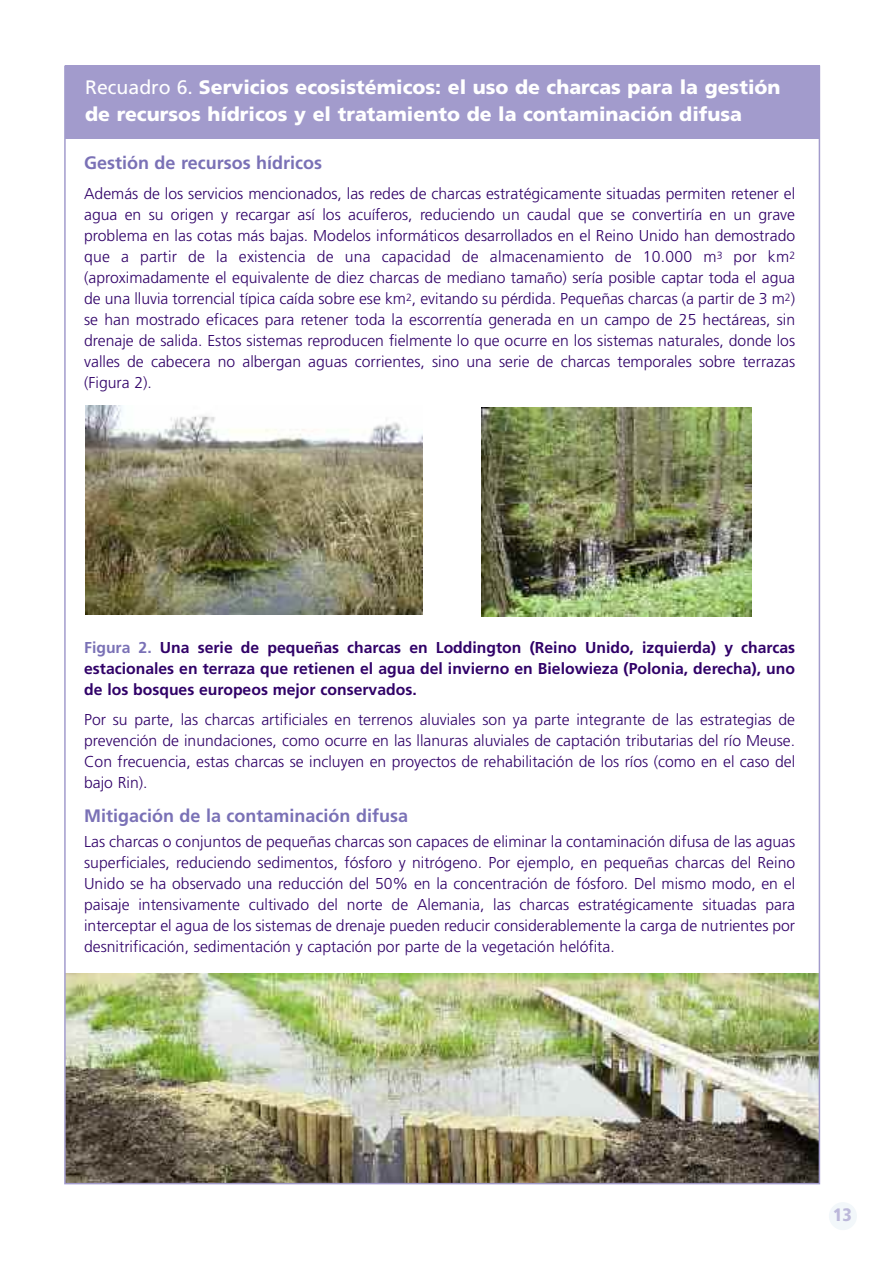
<style>
.page{position:relative;width:893px;height:1263px;background:#fff}
.page>*{position:absolute;margin:0;border:0;box-sizing:border-box;transform-origin:0 0}
.t1{font:900 19.5px/27px "Frutiger";color:#fff}
.t2{font:700 18px "Frutiger";color:#7a71b6}
.t3{font:900 condensed 18px "Frutiger";color:#bcb8da}
.t4{font:300 15.75px/21px "Frutiger";color:#300068;text-align:justify}
.t5{font:700 15.75px/21px "Frutiger";color:#300068;text-align:justify}
.s1{font-weight:400}
.s2{color:#7a71b6}
</style>
<div class="page">
<div style="left:65px;top:66px;width:754px;height:73px;background:#a29bcc"></div>
<img style="left:85px;top:405px;width:338px;height:209px">
<img style="left:481px;top:407px;width:270px;height:209px">
<img style="left:67px;top:973px;width:750px;height:208px">
<div style="left:829px;top:1202px;width:28px;height:28px;background:#f2f7fa;border-radius:50%"></div>
<p class="t1" style="left:85px;top:76px;width:697px"><span class="s1">Recuadro 6.</span> Servicios ecosistémicos: el uso de charcas para la gestión de recursos hídricos y el tratamiento de la contaminación difusa</p>
<p class="t2" style="left:84px;top:156px;width:240px">Gestión de recursos hídricos</p>
<p class="t4" style="left:84px;top:184px;width:712px">Además de los servicios mencionados, las redes de charcas estratégicamente situadas permiten retener el agua en su origen y recargar así los acuíferos, reduciendo un caudal que se convertiría en un grave problema en las cotas más bajas. Modelos informáticos desarrollados en el Reino Unido han demostrado que a partir de la existencia de una capacidad de almacenamiento de 10.000 m<sup>3</sup> por km<sup>2 </sup>(aproximadamente el equivalente de diez charcas de mediano tamaño) sería posible captar toda el agua de una lluvia torrencial típica caída sobre ese km<sup>2</sup>, evitando su pérdida. Pequeñas charcas (a partir de 3 m<sup>2</sup>) se han mostrado eficaces para retener toda la escorrentía generada en un campo de 25 hectáreas, sin drenaje de salida. Estos sistemas reproducen fielmente lo que ocurre en los sistemas naturales, donde los valles de cabecera no albergan aguas corrientes, sino una serie de charcas temporales sobre terrazas (Figura 2).</p>
<p class="t5" style="left:84px;top:639px;width:712px"><span class="s2">Figura 2.</span> Una serie de pequeñas charcas en Loddington (Reino Unido, izquierda) y charcas estacionales en terraza que retienen el agua del invierno en Bielowieza (Polonia, derecha), uno de los bosques europeos mejor conservados.</p>
<p class="t4" style="left:84px;top:710px;width:712px">Por su parte, las charcas artificiales en terrenos aluviales son ya parte integrante de las estrategias de prevención de inundaciones, como ocurre en las llanuras aluviales de captación tributarias del río Meuse.<br>Con frecuencia, estas charcas se incluyen en proyectos de rehabilitación de los ríos (como en el caso del bajo Rin).</p>
<p class="t2" style="left:84px;top:808px;width:325px">Mitigación de la contaminación difusa</p>
<p class="t4" style="left:84px;top:832px;width:712px">Las charcas o conjuntos de pequeñas charcas son capaces de eliminar la contaminación difusa de las aguas superficiales, reduciendo sedimentos, fósforo y nitrógeno. Por ejemplo, en pequeñas charcas del Reino Unido se ha observado una reducción del 50% en la concentración de fósforo. Del mismo modo, en el paisaje intensivamente cultivado del norte de Alemania, las charcas estratégicamente situadas para interceptar el agua de los sistemas de drenaje pueden reducir considerablemente la carga de nutrientes por desnitrificación, sedimentación y captación por parte de la vegetación helófita.</p>
<p class="t3" style="left:833px;top:1208px;width:20px">13</p>
</div>
